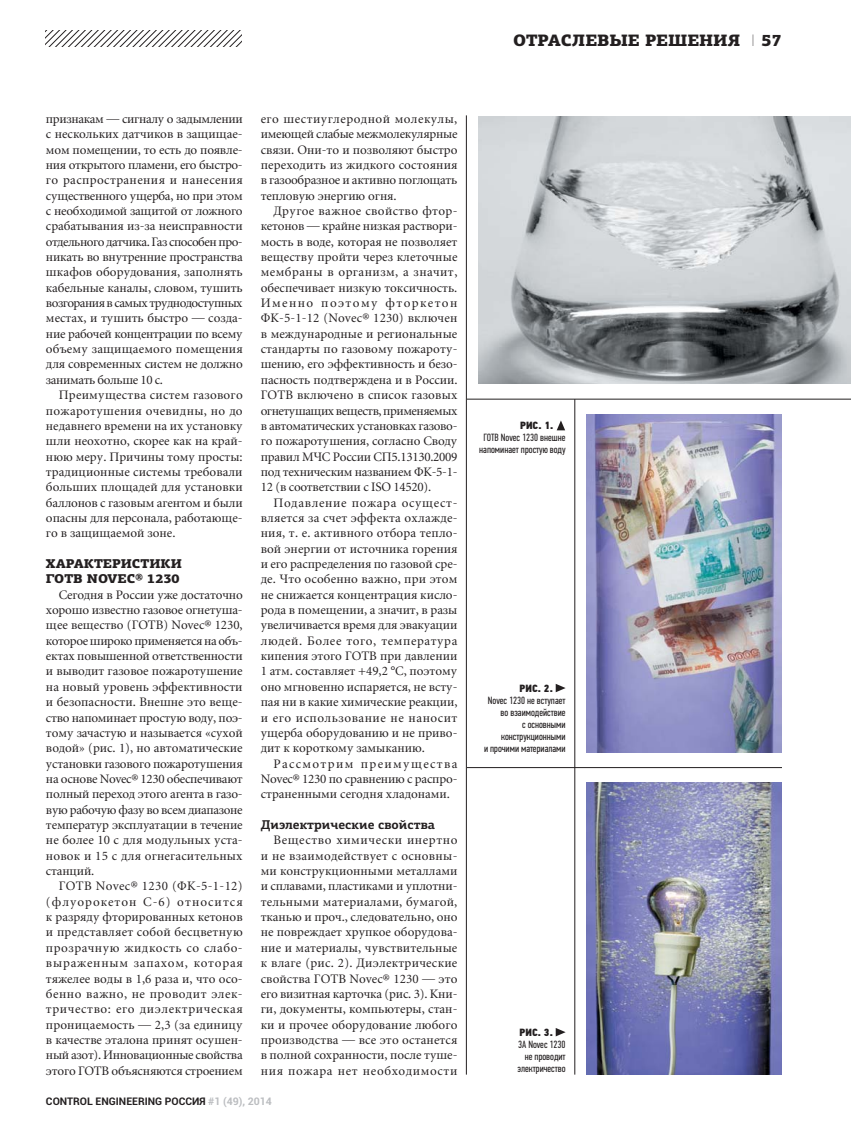
<style>
.page{position:relative;width:851px;height:1136px;background:#fff}
.page>*{position:absolute;margin:0;border:0;box-sizing:border-box;transform-origin:0 0}
.t1{font:900 16.5px "PF Agora Slab Pro";color:#231f20}
.t2{font:12.75px/15.3px "Miniature";letter-spacing:-.005em;color:#231f20;text-align:justify}
.t3{font:900 12.75px/15.3px "PF Agora Slab Pro";color:#231f20}
.t4{font:700 12.75px "PF Agora Slab Pro";color:#231f20}
.t5{font:10.5px/12px "PF Din Text Comp Pro";color:#231f20;text-align:right}
.t6{font:700 10.5px "Roboto";color:#231f20}
.t7{font:10.5px "PF Din Text Cond Pro X Black";color:#231f20}
.s1{font-family:"PF Din Text Pro";font-weight:100}
.s2{color:#bbbdc0}
</style>
<div class="page">
<svg style="left:46px;top:31px;width:195px;height:15px"></svg>
<img style="left:478px;top:116px;width:372px;height:268px">
<svg style="left:557px;top:420px;width:8px;height:10px"></svg>
<img style="left:586px;top:414px;width:195px;height:338px">
<svg style="left:555px;top:684px;width:10px;height:8px"></svg>
<img style="left:586px;top:782px;width:195px;height:292px">
<svg style="left:555px;top:1028px;width:10px;height:8px"></svg>
<hr style="left:467px;top:399px;width:383px;height:1px;background:#231f20">
<hr style="left:467px;top:767px;width:314px;height:1px;background:#231f20">
<hr style="left:574px;top:399px;width:1px;height:675px;background:#231f20">
<hr style="left:466px;top:115px;width:1px;height:959px;background:#231f20">
<p class="t1" style="left:513px;top:31px;width:229px">ОТРАСЛЕВЫЕ РЕШЕНИЯ</p>
<p class="t1" style="left:751px;top:31px;width:32px"><span class="s1">I</span> 57</p>
<p class="t2" style="left:46px;top:112px;width:198px">признакам — сигналу о задымлении с нескольких датчиков в защищае&shy;мом помещении, то есть до появле&shy;ния открытого пламени, его быстро&shy;го распространения и нанесения существенного ущерба, но при этом с необходимой защитой от ложного срабатывания из-за неисправности отдельного датчика. Газ способен про&shy;никать во внутренние пространства шкафов оборудования, заполнять кабельные каналы, словом, тушить возгорания в самых труднодоступных местах, и тушить быстро — созда&shy;ние рабочей концентрации по всему объему защищаемого помещения для современных систем не должно занимать больше 10 с.</p>
<p class="t2" style="left:46px;top:389px;width:198px;text-indent:13px">Преимущества систем газового пожаротушения очевидны, но до недавнего времени на их установку шли неохотно, скорее как на край&shy;нюю меру. Причины тому просты: традиционные системы требовали больших площадей для установки баллонов с газовым агентом и были опасны для персонала, работающе&shy;го в защищаемой зоне.</p>
<p class="t3" style="left:46px;top:556px;width:137px">ХАРАКТЕРИСТИКИ<br>ГОТВ NOVEC® 1230</p>
<p class="t2" style="left:46px;top:588px;width:198px;text-indent:13px">Сегодня в России уже достаточно хорошо известно газовое огнетуша&shy;щее вещество (ГОТВ) Novec® 1230, которое широко применяется на объ&shy;ектах повышенной ответственности и выводит газовое пожаротушение на новый уровень эффективности и безопасности. Внешне это веще&shy;ство напоминает простую воду, поэ&shy;тому зачастую и называется «сухой водой» (рис. 1), но автоматические установки газового пожаротушения на основе Novec® 1230 обеспечивают полный переход этого агента в газо&shy;вую рабочую фазу во всем диапазоне температур эксплуатации в течение не более 10 с для модульных уста&shy;новок и 15 с для огнегасительных станций.</p>
<p class="t2" style="left:46px;top:880px;width:198px;text-indent:13px">ГОТВ Novec® 1230 (ФК-5-1-12) (флуорокетон С-6) относится к разряду фторированных кетонов и представляет собой бесцветную прозрачную жидкость со слабо&shy;выраженным запахом, которая тяжелее воды в 1,6 раза и, что осо&shy;бенно важно, не проводит элек&shy;тричество: его диэлектрическая проницаемость — 2,3 (за единицу в качестве эталона принят осушен&shy;ный азот). Инновационные свойства этого ГОТВ объясняются строением</p>
<p class="t2" style="left:261px;top:112px;width:198px">его шестиуглеродной молекулы, имеющей слабые межмолекулярные связи. Они-то и позволяют быстро переходить из жидкого состояния в газообразное и активно поглощать тепловую энергию огня.</p>
<p class="t2" style="left:261px;top:205px;width:198px;text-indent:13px">Другое важное свойство фтор&shy;кетонов — крайне низкая раствори&shy;мость в воде, которая не позволяет веществу пройти через клеточные мембраны в организм, а значит, обеспечивает низкую токсичность.<br>Именно поэтому фторкетон ФК-5-1-12 (Novec® 1230) включен в международные и региональные стандарты по газовому пожароту&shy;шению, его эффективность и безо&shy;пасность подтверждена и в России.<br>ГОТВ включено в список газовых огнетушащих веществ, применяемых в автоматических установках газово&shy;го пожаротушения, согласно Своду правил МЧС России СП5.13130.2009 под техническим названием ФК-5-1- 12 (в соответствии с ISO 14520).</p>
<p class="t2" style="left:261px;top:496px;width:198px;text-indent:13px">Подавление пожара осущест&shy;вляется за счет эффекта охлажде&shy;ния, т. е. активного отбора тепло&shy;вой энергии от источника горения и его распределения по газовой сре&shy;де. Что особенно важно, при этом не снижается концентрация кисло&shy;рода в помещении, а значит, в разы увеличивается время для эвакуации людей. Более того, температура кипения этого ГОТВ при давлении 1 атм. составляет +49,2 °С, поэтому оно мгновенно испаряется, не всту&shy;пая ни в какие химические реакции, и его использование не наносит ущерба оборудованию и не приво&shy;дит к короткому замыканию.</p>
<p class="t2" style="left:261px;top:757px;width:198px;text-indent:13px">Рассмотрим преимущества Novec® 1230 по сравнению с распро&shy;страненными сегодня хладонами.</p>
<p class="t4" style="left:261px;top:817px;width:176px">Диэлектрические свойства</p>
<p class="t2" style="left:261px;top:834px;width:198px;text-indent:13px">Вещество химически инертно и не взаимодействует с основны&shy;ми конструкционными металлами и сплавами, пластиками и уплотни&shy;тельными материалами, бумагой, тканью и проч., следовательно, оно не повреждает хрупкое оборудова&shy;ние и материалы, чувствительные к влаге (рис. 2). Диэлектрические свойства ГОТВ Novec® 1230 — это его визитная карточка (рис. 3). Кни&shy;ги, документы, компьютеры, стан&shy;ки и прочее оборудование любого производства — все это останется в полной сохранности, после туше&shy;ния пожара нет необходимости</p>
<p class="t6" style="left:46px;top:1093px;width:227px">CONTROL ENGINEERING РОССИЯ <span class="s2">#1 (49), 2014</span></p>
<p class="t7" style="left:520px;top:419px;width:35px">РИС. 1.</p>
<p class="t5" style="left:479px;top:431px;width:88px;text-align:center">ГОТВ Novec 1230 внешне напоминает простую воду</p>
<p class="t7" style="left:519px;top:681px;width:35px">РИС. 2.</p>
<p class="t5" style="left:484px;top:694px;width:83px">Novec 1230 не вступает во взаимодействие<br>с основными конструкционными<br>и прочими материалами</p>
<p class="t7" style="left:519px;top:1025px;width:35px">РИС. 3.</p>
<p class="t5" style="left:517px;top:1038px;width:49px">3А Novec 1230 не проводит электричество</p>
</div>
